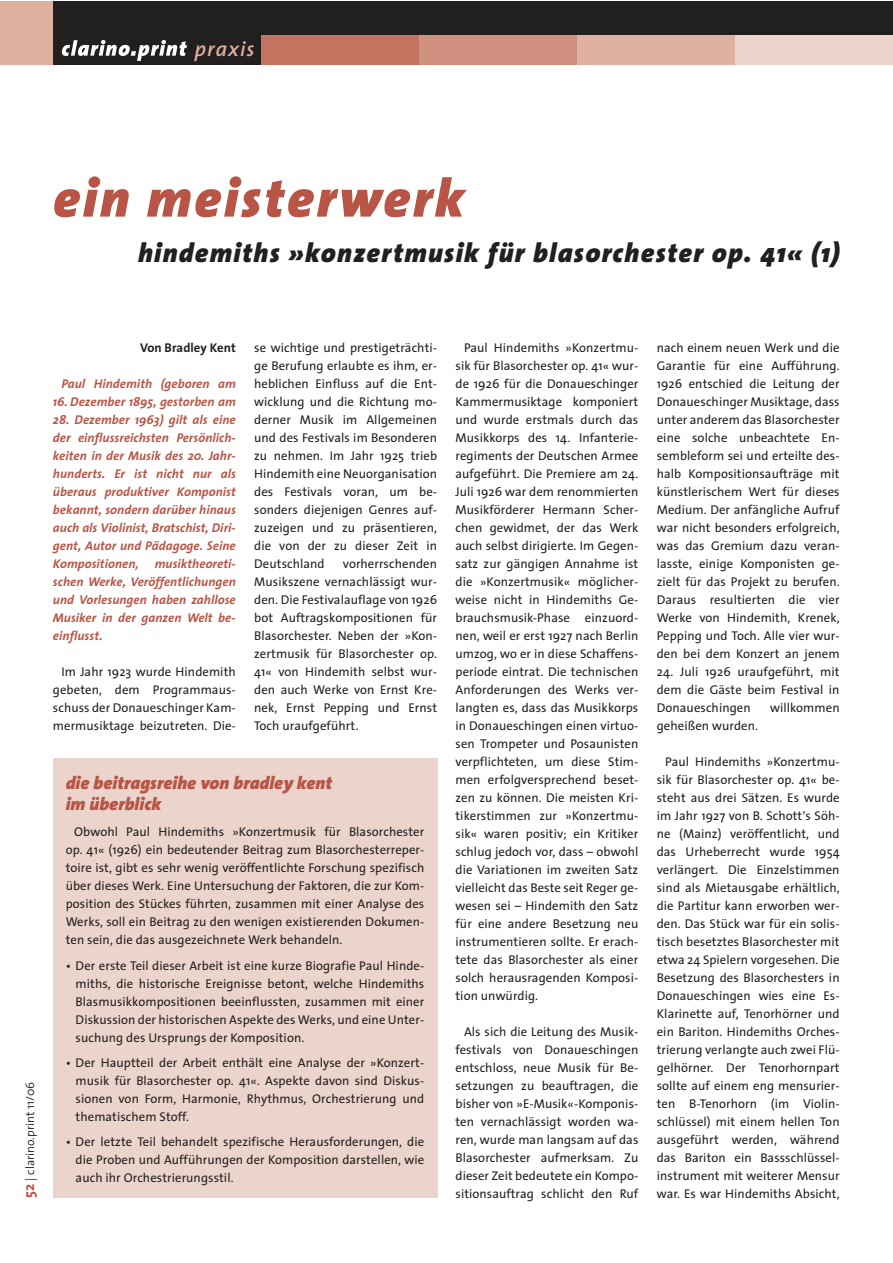
<style>
.page{position:relative;width:893px;height:1263px;background:#fff}
.page>*{position:absolute;margin:0;border:0;box-sizing:border-box;transform-origin:0 0}
.t1{font:italic 900 54px "Thesis Sans";letter-spacing:.055em;color:#b85546}
.t2{font:italic 900 27px "Thesis Sans";letter-spacing:.055em;color:#221f1f}
.t3{font:italic 600 21px "Thesis Sans";letter-spacing:.055em;color:#ddb0a0}
.t4{font:italic 900 18px/20.7px "Thesis Sans";letter-spacing:.005em;color:#b85546}
.t5{font:700 15px "Thesis Sans";color:#b85546}
.t6{font:12.75px/18px "Thesis Sans";letter-spacing:.005em;color:#221f1f;text-align:justify}
.t7{font:italic 700 12.75px/18px "Thesis Sans";letter-spacing:.005em;color:#b85546;text-align:justify}
.t8{font:700 12.75px "Thesis Sans";letter-spacing:.005em;color:#221f1f}
.t9{font:300 12px "Thesis Sans";color:#221f1f}
</style>
<div class="page">
<div style="left:53px;top:758px;width:384px;height:440px;background:#ebd4cb"></div>
<div style="left:53px;top:1px;width:839px;height:34px;background:#221f1f"></div>
<div style="left:0;top:1px;width:53px;height:63px;background:#ddb0a0"></div>
<div style="left:53px;top:1px;width:208px;height:63px;background:#221f1f"></div>
<div style="left:261px;top:35px;width:158px;height:29px;background:#c37360"></div>
<div style="left:419px;top:35px;width:158px;height:29px;background:#d0907f"></div>
<div style="left:577px;top:35px;width:158px;height:29px;background:#ddb0a0"></div>
<div style="left:735px;top:35px;width:157px;height:29px;background:#ebd4cb"></div>
<svg style="left:62px;top:40px;width:125px;height:21px"></svg>
<h3 class="t3" style="left:195px;top:40px;width:61px">praxis</h3>
<h1 class="t1" style="left:53px;top:175px;width:413px">ein meisterwerk</h1>
<h2 class="t2" style="left:138px;top:241px;width:703px">hindemiths »konzertmusik für blasorchester op. 41« (1)</h2>
<p class="t8" style="left:140px;top:342px;width:97px">Von Bradley Kent</p>
<p class="t7" style="left:61px;top:375px;width:176px">Paul Hindemith (geboren am</p>
<p class="t7" style="left:53px;top:393px;width:184px">16. Dezember 1895, gestorben am</p>
<p class="t7" style="left:53px;top:411px;width:184px">28. Dezember 1963) gilt als eine der einflussreichsten Persönlich&shy;keiten in der Musik des 20. Jahr&shy;hunderts. Er ist nicht nur als überaus produktiver Komponist bekannt, sondern darüber hinaus auch als Violinist, Bratschist, Diri&shy;gent, Autor und Pädagoge. Seine Kompositionen,</p>
<p class="t6" style="left:254px;top:339px;width:184px">se wichtige und prestigeträchti&shy;ge Berufung erlaubte es ihm, er&shy;heblichen Einfluss auf die Ent&shy;wicklung und die Richtung mo&shy;derner Musik im Allgemeinen und des Festivals im Besonderen zu nehmen. Im Jahr 1925 trieb Hindemith eine Neuorganisation des Festivals voran, um be&shy;sonders diejenigen Genres auf&shy;zuzeigen und zu präsentieren, die von der zu dieser Zeit in Deutschland</p>
<p class="t6" style="left:455px;top:339px;width:184px;text-indent:9px">Paul Hindemiths »Konzertmu&shy;sik für Blasorchester op. 41« wur&shy;de 1926 für die Donaueschinger Kammermusiktage komponiert und wurde erstmals durch das Musikkorps des 14. Infanterie&shy;regiments der Deutschen Armee aufgeführt. Die Premiere am 24.<br>Juli 1926 war dem renommierten Musikförderer Hermann Scher&shy;chen gewidmet, der das Werk auch selbst dirigierte. Im Gegen&shy;satz zur gängigen Annahme ist die »Konzertmusik« möglicher&shy;weise nicht in Hindemiths Ge&shy;brauchsmusik-Phase einzuord&shy;nen, weil er erst 1927 nach Berlin umzog, wo er in diese Schaffens&shy;periode eintrat. Die technischen Anforderungen des Werks ver&shy;langten es, dass das Musikkorps in Donaueschingen einen virtuo&shy;sen Trompeter und Posaunisten verpflichteten, um diese Stim&shy;men erfolgversprechend beset&shy;zen zu können. Die meisten Kri&shy;tikerstimmen zur »Konzertmu&shy;sik« waren positiv; ein Kritiker schlug jedoch vor, dass – obwohl die Variationen im zweiten Satz vielleicht das Beste seit Reger ge&shy;wesen sei – Hindemith den Satz für eine andere Besetzung neu instrumentieren sollte. Er erach&shy;tete das Blasorchester als einer solch herausragenden Komposi&shy;tion unwürdig.</p>
<p class="t6" style="left:455px;top:1023px;width:184px;text-indent:9px">Als sich die Leitung des Musik&shy;festivals von Donaueschingen entschloss, neue Musik für Be&shy;setzungen zu beauftragen, die bisher von »E-Musik«-Komponis&shy;ten vernachlässigt worden wa&shy;ren, wurde man langsam auf das Blasorchester aufmerksam. Zu dieser Zeit bedeutete ein Kompo&shy;sitionsauftrag schlicht den Ruf</p>
<p class="t6" style="left:657px;top:339px;width:184px">nach einem neuen Werk und die Garantie für eine Aufführung.<br>1926 entschied die Leitung der Donaueschinger Musiktage, dass unter anderem das Blasorchester eine solche unbeachtete En&shy;sembleform sei und erteilte des&shy;halb Kompositionsaufträge mit künstlerischem Wert für dieses Medium. Der anfängliche Aufruf war nicht besonders erfolgreich, was das Gremium dazu veran&shy;lasste, einige Komponisten ge&shy;zielt für das Projekt zu berufen.<br>Daraus resultierten die vier Werke von Hindemith, Krenek, Pepping und Toch. Alle vier wur&shy;den bei dem Konzert an jenem</p>
<p class="t6" style="left:657px;top:663px;width:184px">24. Juli 1926 uraufgeführt, mit dem die Gäste beim Festival in Donaueschingen</p>
<p class="t7" style="left:53px;top:555px;width:184px;text-indent:102px">musiktheoreti&shy;schen Werke, Veröffentlichungen und Vorlesungen haben zahllose Musiker in der ganzen Welt be&shy;einflusst.</p>
<p class="t6" style="left:53px;top:663px;width:184px;text-indent:9px">Im Jahr 1923 wurde Hindemith gebeten, dem Programmaus&shy;schuss der Donaueschinger Kam&shy;mermusiktage beizutreten. Die-</p>
<p class="t6" style="left:254px;top:555px;width:184px;text-indent:89px">vorherrschenden Musikszene vernachlässigt wur&shy;den. Die Festivalauflage von 1926 bot Auftragskompositionen für Blasorchester. Neben der »Kon&shy;zertmusik für Blasorchester op.<br>41« von Hindemith selbst wur&shy;den auch Werke von Ernst Kre&shy;nek, Ernst Pepping und Ernst Toch uraufgeführt.</p>
<p class="t6" style="left:770px;top:699px;width:71px">willkommen</p>
<p class="t6" style="left:657px;top:717px;width:103px">geheißen wurden.</p>
<p class="t6" style="left:657px;top:753px;width:184px;text-indent:9px">Paul Hindemiths »Konzertmu&shy;sik für Blasorchester op. 41« be&shy;steht aus drei Sätzen. Es wurde im Jahr 1927 von B. Schott’s Söh&shy;ne (Mainz) veröffentlicht, und das Urheberrecht wurde 1954 verlängert. Die Einzelstimmen sind als Mietausgabe erhältlich, die Partitur kann erworben wer&shy;den. Das Stück war für ein solis&shy;tisch besetztes Blasorchester mit etwa 24 Spielern vorgesehen. Die Besetzung des Blasorchesters in Donaueschingen wies eine Es-Klarinette auf, Tenorhörner und ein Bariton. Hindemiths Orches&shy;trierung verlangte auch zwei Flü&shy;gelhörner. Der Tenorhornpart sollte auf einem eng mensurier&shy;ten B-Tenorhorn (im Violin&shy;schlüssel) mit einem hellen Ton ausgeführt werden, während das Bariton ein Bassschlüssel&shy;instrument mit weiterer Mensur</p>
<h3 class="t4" style="left:66px;top:774px;width:268px">die beitragsreihe von bradley kent im überblick</h3>
<p class="t6" style="left:66px;top:824px;width:360px;text-indent:9px">Obwohl Paul Hindemiths »Konzertmusik für Blasorchester op. 41« (1926) ein bedeutender Beitrag zum Blasorchesterreper&shy;toire ist, gibt es sehr wenig veröffentlichte Forschung spezifisch über dieses Werk. Eine Untersuchung der Faktoren, die zur Kom&shy;position des Stückes führten, zusammen mit einer Analyse des Werks, soll ein Beitrag zu den wenigen existierenden Dokumen&shy;ten sein, die das ausgezeichnete Werk behandeln.</p>
<p class="t6" style="left:76px;top:957px;width:350px;text-indent:-10px">• Der erste Teil dieser Arbeit ist eine kurze Biografie Paul Hinde&shy;miths, die historische Ereignisse betont, welche Hindemiths Blasmusikkompositionen beeinflussten, zusammen mit einer Diskussion der historischen Aspekte des Werks, und eine Unter&shy;suchung des Ursprungs der Komposition.</p>
<p class="t6" style="left:76px;top:1054px;width:350px;text-indent:-10px">• Der Hauptteil der Arbeit enthält eine Analyse der »Konzert&shy;musik für Blasorchester op. 41«. Aspekte davon sind Diskus&shy;sionen von Form, Harmonie, Rhythmus, Orchestrierung und thematischem Stoff.</p>
<p class="t6" style="left:76px;top:1134px;width:350px;text-indent:-10px">• Der letzte Teil behandelt spezifische Herausforderungen, die die Proben und Aufführungen der Komposition darstellen, wie auch ihr Orchestrierungsstil.</p>
<p class="t9" style="left:25px;top:1180px;width:100px;rotate:-90deg">| clarino.print 11/06</p>
<p class="t5" style="left:23px;top:1198px;width:16px;rotate:-90deg">52</p>
<p class="t6" style="left:657px;top:1185px;width:184px">war. Es war Hindemiths Absicht,</p>
</div>
